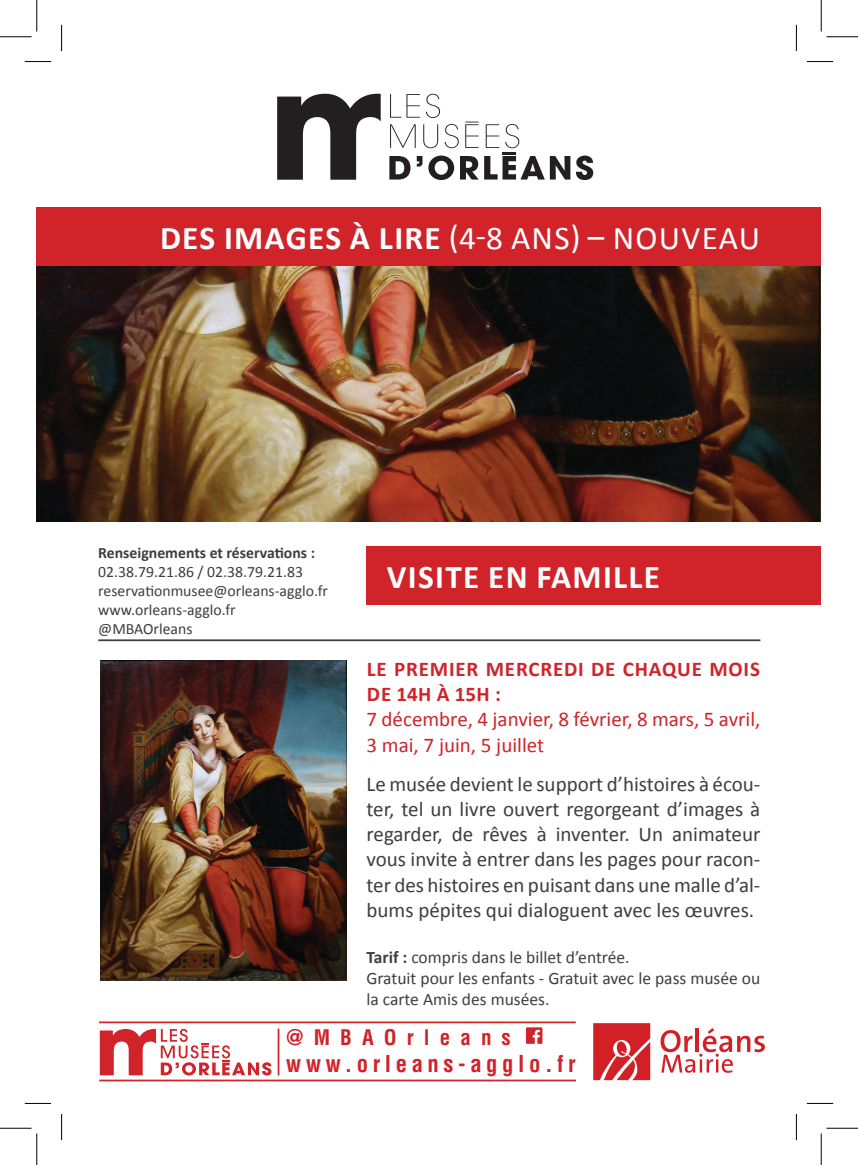
<style>
.page{position:relative;width:858px;height:1165px;background:#fff}
.page>*{position:absolute;margin:0;border:0;box-sizing:border-box;transform-origin:0 0}
.t1{font:33.25px "Calibri";letter-spacing:.04em;color:#fff}
.t2{font:700 33.25px "Calibri";letter-spacing:.04em;color:#fff}
.t3{font:700 condensed 22.75px "Helvetica";letter-spacing:.2em;color:#d1232a}
.t4{font:21px/25.2px "Calibri";color:#3e3e3f;text-align:justify}
.t5{font:21px/25.2px "Calibri";color:#d1232a}
.t6{font:700 21px/25.2px "Calibri";letter-spacing:.04em;color:#d1232a}
.t7{font:700 condensed 21px "Helvetica";letter-spacing:.48em;color:#d1232a}
.t8{font:17.5px/21px "Calibri";color:#3e3e3f}
.t9{font:15.75px/18.9px "Calibri";color:#3e3e3f}
.t10{font:700 15.75px "Calibri";color:#3e3e3f}
.s1{font-weight:700}
</style>
<div class="page">
<svg style="left:277px;top:94px;width:103px;height:86px"></svg>
<svg style="left:390px;top:94px;width:30px;height:24px"></svg>
<svg style="left:426px;top:94px;width:14px;height:24px"></svg>
<svg style="left:390px;top:124px;width:25px;height:24px"></svg>
<svg style="left:423px;top:124px;width:15px;height:24px"></svg>
<svg style="left:444px;top:124px;width:14px;height:24px"></svg>
<svg style="left:465px;top:122px;width:13px;height:26px"></svg>
<svg style="left:485px;top:124px;width:14px;height:24px"></svg>
<svg style="left:505px;top:124px;width:14px;height:24px"></svg>
<svg style="left:389px;top:156px;width:21px;height:24px"></svg>
<svg style="left:416px;top:156px;width:6px;height:11px"></svg>
<svg style="left:428px;top:156px;width:26px;height:24px"></svg>
<svg style="left:460px;top:156px;width:18px;height:24px"></svg>
<svg style="left:484px;top:156px;width:109px;height:24px"></svg>
<hr style="left:502px;top:152px;width:14px;height:3px;background:#231f20">
<div style="left:37px;top:207px;width:783px;height:58px;background:#d1232a"></div>
<img style="left:37px;top:267px;width:783px;height:254px">
<div style="left:366px;top:546px;width:455px;height:58px;background:#d1232a"></div>
<hr style="left:98px;top:639px;width:662px;height:2px;background:#3e3e3f">
<img style="left:101px;top:660px;width:246px;height:320px">
<svg style="left:593px;top:1023px;width:57px;height:57px;background:#d93f45"></svg>
<svg style="left:660px;top:1028px;width:104px;height:45px"></svg>
<hr style="left:99px;top:1021px;width:476px;height:2px;background:#d1232a">
<hr style="left:99px;top:1079px;width:477px;height:2px;background:#d1232a">
<svg style="left:526px;top:1027px;width:16px;height:17px"></svg>
<hr style="left:277px;top:1029px;width:2px;height:46px;background:#d1232a">
<svg style="left:100px;top:1029px;width:171px;height:46px"></svg>
<svg style="left:25px;top:61px;width:26px;height:1px"></svg>
<svg style="left:806px;top:61px;width:26px;height:1px"></svg>
<svg style="left:25px;top:1103px;width:26px;height:1px"></svg>
<svg style="left:806px;top:1103px;width:26px;height:1px"></svg>
<svg style="left:61px;top:25px;width:1px;height:26px"></svg>
<svg style="left:61px;top:1114px;width:1px;height:26px"></svg>
<svg style="left:795px;top:25px;width:1px;height:26px"></svg>
<svg style="left:795px;top:1114px;width:1px;height:26px"></svg>
<hr style="left:0;top:36px;width:32px;height:1px;background:#000">
<hr style="left:826px;top:36px;width:31px;height:1px;background:#000">
<hr style="left:0;top:1128px;width:32px;height:1px;background:#000">
<hr style="left:826px;top:1128px;width:31px;height:1px;background:#000">
<hr style="left:36px;top:0;width:1px;height:32px;background:#000">
<hr style="left:36px;top:1133px;width:1px;height:32px;background:#000">
<hr style="left:820px;top:0;width:1px;height:32px;background:#000">
<hr style="left:820px;top:1133px;width:1px;height:32px;background:#000">
<h1 class="t1" style="left:160px;top:217px;width:601px"><span class="s1">DES IMAGES À LIRE</span> (4-8 ans) – N ouveau</h1>
<p class="t10" style="left:98px;top:543px;width:218px">RENSEIGNEMENTS ET RÉSERVATIONS :</p>
<p class="t9" style="left:98px;top:563px;width:231px">02.38.79.21.86 / 02.38.79.21.83 reservationmusee@orleans-agglo.fr www.orleans-agglo.fr @MBAOrleans</p>
<h1 class="t2" style="left:387px;top:555px;width:274px">VISITE EN FAMILLE</h1>
<p class="t6" style="left:367px;top:656px;width:394px">LE PREMIER MERCREDI DE CHAQUE MOIS<br>DE 14H À 15H :</p>
<p class="t5" style="left:366px;top:707px;width:395px">7 décembre, 4 janvier, 8 février, 8 mars, 5 avril,<br>3 mai, 7 juin, 5 juillet</p>
<p class="t4" style="left:366px;top:771px;width:395px">Le musée devient le support d’histoires à écou&shy;ter, tel un livre ouvert regorgeant d’images à regarder, de rêves à inventer. U n animateur vous invite à entrer dans les pages pour racon&shy;ter des histoires en puisant dans une malle d’al&shy;bums pépites qui dialoguent avec les œuvres.</p>
<p class="t8" style="left:366px;top:947px;width:395px"><span class="s1">TARIF :</span> compris dans le billet d’entrée.<br>Gratuit pour les enfants - Gratuit avec le pass musée ou la carte Amis des musées.</p>
<p class="t7" style="left:286px;top:1024px;width:226px">@MBAOrleans</p>
<p class="t3" style="left:286px;top:1050px;width:291px">www.orleans-agglo.fr</p>
</div>
